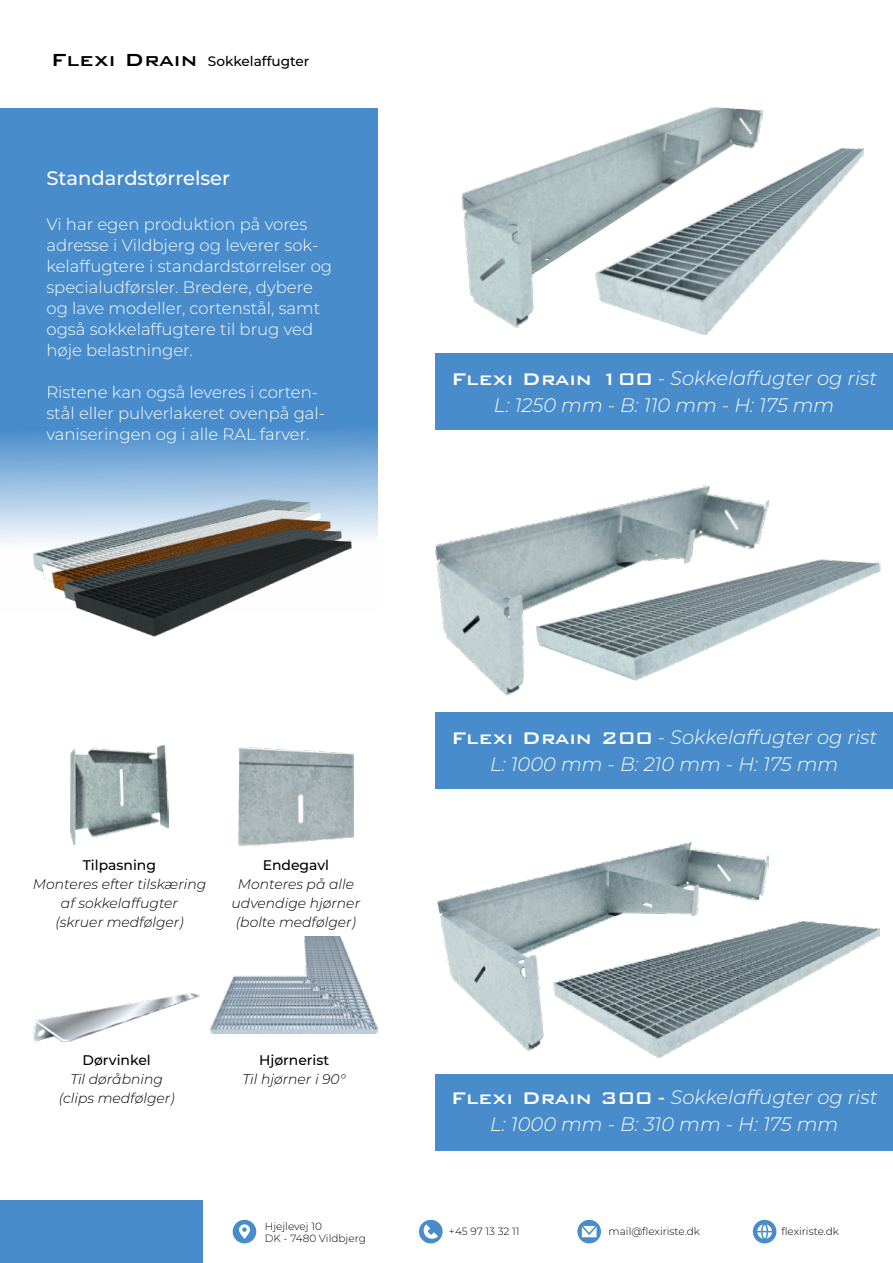
<style>
.page{position:relative;width:893px;height:1263px;background:#fff}
.page>*{position:absolute;margin:0;border:0;box-sizing:border-box;transform-origin:0 0}
.t1{font:italic 300 19.5px/27px "Montserrat";color:#fff;text-align:center}
.t2{font:500 19.5px "Montserrat";color:#fff}
.t3{font:300 16.5px/21px "Montserrat";color:#fff}
.t4{font:italic 300 13.95px/19.2px "Montserrat";color:#000;text-align:center}
.t5{font:500 13.95px "Montserrat";color:#000}
.t6{font:500 13.65px "Montserrat";color:#000}
.t7{font:300 10.5px/12.6px "Montserrat";color:#000}
.s1{font-family:"Bank Gothic BT";font-size:23.4px}
.s2{font-family:"Bank Gothic BT";font-weight:500;font-style:normal;font-size:22.5px}
.s3{font-style:normal}
.s4{font-weight:500;font-style:normal}
</style>
<div class="page">
<div style="left:0;top:1200px;width:202px;height:63px;background:#488ccb"></div>
<div style="left:233px;top:1220px;width:23px;height:23px;background:#488ccb;border-radius:50%"></div>
<svg style="left:239px;top:1224px;width:11px;height:15px"></svg>
<div style="left:419px;top:1220px;width:24px;height:23px;background:#488ccb;border-radius:50%"></div>
<svg style="left:423px;top:1224px;width:15px;height:15px"></svg>
<svg style="left:577px;top:1220px;width:24px;height:23px"></svg>
<svg style="left:582px;top:1226px;width:15px;height:11px"></svg>
<div style="left:753px;top:1220px;width:23px;height:23px;background:#488ccb;border-radius:50%"></div>
<svg style="left:757px;top:1224px;width:15px;height:15px"></svg>
<svg style="left:0;top:108px;width:378px;height:436px;fill:#488ccb"></svg>
<img style="left:435px;top:485px;width:335px;height:211px">
<img style="left:537px;top:560px;width:344px;height:121px">
<img style="left:33px;top:500px;width:279px;height:72px">
<img style="left:43px;top:509px;width:279px;height:73px">
<img style="left:53px;top:519px;width:279px;height:72px">
<img style="left:63px;top:528px;width:280px;height:73px">
<img style="left:74px;top:538px;width:279px;height:98px">
<img style="left:34px;top:994px;width:166px;height:47px">
<img style="left:211px;top:936px;width:167px;height:98px">
<img style="left:71px;top:745px;width:97px;height:99px">
<img style="left:239px;top:747px;width:114px;height:98px">
<img style="left:461px;top:107px;width:302px;height:228px">
<img style="left:595px;top:148px;width:269px;height:186px">
<div style="left:435px;top:353px;width:458px;height:77px;background:#488ccb"></div>
<div style="left:435px;top:712px;width:458px;height:76px;background:#488ccb"></div>
<img style="left:438px;top:843px;width:330px;height:207px">
<img style="left:553px;top:922px;width:326px;height:136px">
<div style="left:435px;top:1074px;width:458px;height:76px;background:#488ccb"></div>
<p class="t6" style="left:51px;top:52px;width:260px"><span class="s1">Flexi Drain</span> Sokkelaffugter</p>
<p class="t2" style="left:46px;top:164px;width:185px">Standardstørrelser</p>
<p class="t3" style="left:46px;top:213px;width:287px">Vi har egen produktion på vores adresse i Vildbjerg og leverer sok&shy;kelaffugtere i standardstørrelser og specialudførsler. Bredere, dybere og lave modeller, cortenstål, samt også sokkelaffugtere til brug ved høje belastninger.</p>
<p class="t3" style="left:46px;top:381px;width:280px">Ristene kan også leveres i corten&shy;stål eller pulverlakeret ovenpå gal&shy;vaniseringen og i alle RAL farver.</p>
<p class="t1" style="left:451px;top:364px;width:428px"><span class="s2">Flexi Drain 100</span> <span class="s3">-</span> Sokkelaffugter og rist<br>L: 1250 mm - B: 110 mm - H: 175 mm</p>
<p class="t5" style="left:83px;top:855px;width:75px">Tilpasning</p>
<p class="t4" style="left:33px;top:874px;width:175px">Monteres efter tilskæring af sokkelaffugter<br>(skruer medfølger)</p>
<p class="t5" style="left:263px;top:855px;width:68px">Endegavl</p>
<p class="t4" style="left:232px;top:874px;width:130px">Monteres på alle udvendige hjørner (bolte medfølger)</p>
<p class="t5" style="left:83px;top:1050px;width:70px">Dørvinkel</p>
<p class="t4" style="left:59px;top:1069px;width:117px">Til døråbning (clips medfølger)</p>
<p class="t5" style="left:259px;top:1050px;width:72px">Hjørnerist</p>
<p class="t4" style="left:243px;top:1069px;width:105px">Til hjørner i 90°</p>
<p class="t1" style="left:451px;top:723px;width:428px"><span class="s2">Flexi Drain 200</span> <span class="s3">-</span> Sokkelaffugter og rist<br>L: 1000 mm - B: 210 mm - H: 175 mm</p>
<p class="t1" style="left:451px;top:1083px;width:428px"><span class="s2">Flexi Drain 300</span> <span class="s4">-</span> Sokkelaffugter og rist<br>L: 1000 mm - B: 310 mm - H: 175 mm</p>
<p class="t7" style="left:265px;top:1219px;width:102px">Hjejlevej 10<br>DK - 7480 Vildbjerg</p>
<p class="t7" style="left:449px;top:1224px;width:72px">+45 97 13 32 11</p>
<p class="t7" style="left:609px;top:1224px;width:93px">mail@flexiriste.dk</p>
<p class="t7" style="left:781px;top:1224px;width:59px">flexiriste.dk</p>
</div>
